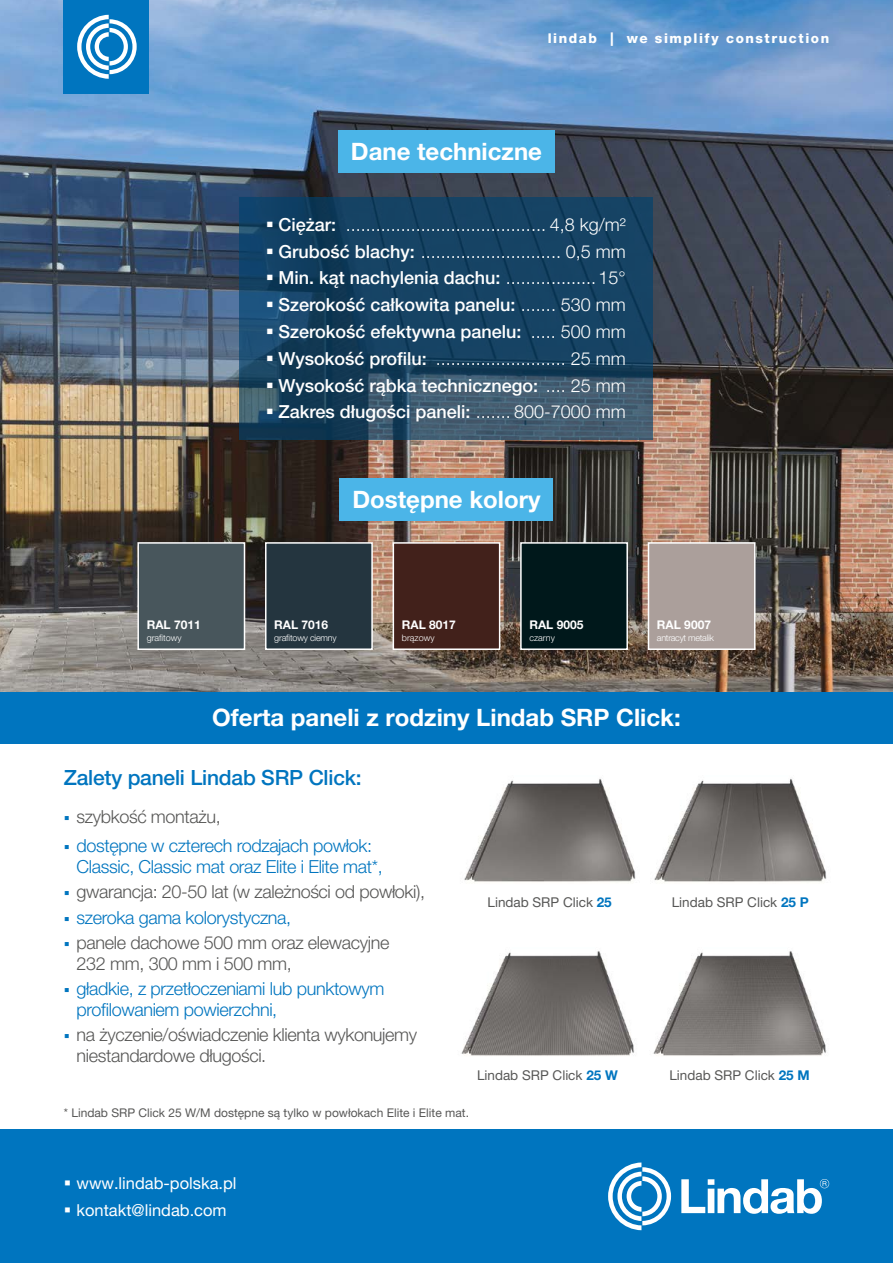
<style>
.page{position:relative;width:893px;height:1263px;background:#fff}
.page>*{position:absolute;margin:0;border:0;box-sizing:border-box;transform-origin:0 0}
.t1{font:700 24px "Helvetica Neue LT Pro";color:#fff}
.t2{font:500 21px "Helvetica Neue LT Pro";letter-spacing:-.01em;color:#0075bf}
.t3{font:300 18px/26.7px "Helvetica Neue LT Pro";color:#fff;text-align:justify}
.t4{font:300 18px/21px "Helvetica Neue LT Pro";letter-spacing:-.02em;color:#575756}
.t5{font:300 18px/21px "Helvetica Neue LT Pro";letter-spacing:-.02em;color:#0075bf}
.t6{font:16.5px/27px "Helvetica Neue LT Pro";color:#fff}
.t7{font:13.5px "Helvetica Neue LT Pro";color:#575756}
.t8{font:800 13.5px "Helvetica Neue LT Pro";letter-spacing:.115em;color:#fff}
.t9{font:12px "Helvetica Neue LT Pro";color:#575756}
.t10{font:700 12px "Helvetica Neue LT Pro";color:#fff}
.t11{font:300 9px "Helvetica Neue LT Pro";letter-spacing:-.02em;color:#fff}
.t12{font:300 9px "Helvetica Neue LT Pro";color:#fff}
.s1{font-weight:500}
.s2{font-weight:700;color:#0075bf}
</style>
<div class="page">
<img style="left:0;top:0;width:893px;height:692px">
<div style="left:64px;top:0;width:85px;height:94px;background:#0075bf"></div>
<svg style="left:77px;top:15px;width:60px;height:64px"></svg>
<div style="left:0;top:692px;width:893px;height:51px;background:#0075bf"></div>
<div style="left:520px;top:542px;width:108px;height:108px;background:#00181b;border:2px solid #fff"></div>
<div style="left:648px;top:542px;width:107px;height:108px;background:#ab9f9b;border:2px solid #fff"></div>
<div style="left:393px;top:542px;width:107px;height:108px;background:#42211b;border:2px solid #fff"></div>
<div style="left:265px;top:542px;width:108px;height:108px;background:#24353f;border:2px solid #fff"></div>
<div style="left:137px;top:542px;width:108px;height:108px;background:#48565c;border:2px solid #fff"></div>
<svg style="left:240px;top:197px;width:413px;height:242px;fill:#164364"></svg>
<div style="left:338px;top:130px;width:217px;height:42px;background:#4bb5e8"></div>
<div style="left:0;top:1130px;width:893px;height:133px;background:#0075bf"></div>
<svg style="left:681px;top:1179px;width:148px;height:35px"></svg>
<svg style="left:608px;top:1162px;width:63px;height:68px"></svg>
<div style="left:340px;top:478px;width:213px;height:42px;background:#4bb5e8"></div>
<img style="left:464px;top:778px;width:363px;height:104px">
<img style="left:461px;top:951px;width:366px;height:105px">
<svg style="left:267px;top:222px;width:5px;height:5px"></svg>
<svg style="left:267px;top:248px;width:5px;height:6px"></svg>
<svg style="left:267px;top:275px;width:5px;height:6px"></svg>
<svg style="left:267px;top:302px;width:5px;height:5px"></svg>
<svg style="left:267px;top:329px;width:5px;height:5px"></svg>
<svg style="left:267px;top:355px;width:5px;height:6px"></svg>
<svg style="left:267px;top:382px;width:5px;height:6px"></svg>
<svg style="left:267px;top:409px;width:5px;height:5px"></svg>
<p class="t8" style="left:548px;top:30px;width:283px">lindab | we simplify construction</p>
<h1 class="t1" style="left:351px;top:136px;width:193px">Dane techniczne</h1>
<p class="t3" style="left:278px;top:211px;width:349px"><span class="s1">Ciężar:</span> ........................................ 4,8 kg/m²<br><span class="s1">Grubość blachy:</span> ............................ 0,5 mm <span class="s1">Min. kąt nachylenia dachu:</span> .................. 15° <span class="s1">Szerokość całkowita panelu:</span> ....... 530 mm <span class="s1">Szerokość efektywna panelu:</span> ..... 500 mm <span class="s1">Wysokość profilu:</span> .......................... 25 mm <span class="s1">Wysokość rąbka technicznego:</span> .... 25 mm <span class="s1">Zakres długości paneli:</span> ....... 800-7000 mm</p>
<h1 class="t1" style="left:352px;top:484px;width:189px">Dostępne kolory</h1>
<p class="t10" style="left:147px;top:617px;width:56px">RAL 7011</p>
<p class="t12" style="left:147px;top:632px;width:37px">grafitowy</p>
<p class="t10" style="left:274px;top:617px;width:56px">RAL 7016</p>
<p class="t11" style="left:274px;top:632px;width:64px">grafitowy ciemny</p>
<p class="t10" style="left:402px;top:617px;width:56px">RAL 8017</p>
<p class="t12" style="left:402px;top:632px;width:34px">brązowy</p>
<p class="t10" style="left:529px;top:617px;width:56px">RAL 9005</p>
<p class="t11" style="left:529px;top:632px;width:27px">czarny</p>
<p class="t10" style="left:657px;top:617px;width:56px">RAL 9007</p>
<p class="t11" style="left:657px;top:632px;width:58px">antracyt metalik</p>
<h1 class="t1" style="left:212px;top:702px;width:470px">Oferta paneli z rodziny Lindab SRP Click:</h1>
<p class="t2" style="left:64px;top:764px;width:299px">Zalety paneli Lindab SRP Click:</p>
<p class="t4" style="left:77px;top:805px;width:146px">szybkość montażu,</p>
<p class="t5" style="left:77px;top:835px;width:308px">dostępne w czterech rodzajach powłok:<br>Classic, Classic mat oraz Elite i Elite mat*,</p>
<p class="t4" style="left:77px;top:881px;width:350px">gwarancja: 20-50 lat (w zależności od powłoki),</p>
<p class="t5" style="left:77px;top:906px;width:216px">szeroka gama kolorystyczna,</p>
<p class="t4" style="left:77px;top:931px;width:314px">panele dachowe 500 mm oraz elewacyjne<br>232 mm, 300 mm i 500 mm,</p>
<p class="t5" style="left:77px;top:978px;width:310px">gładkie, z przetłoczeniami lub punktowym profilowaniem powierzchni,</p>
<p class="t4" style="left:77px;top:1024px;width:342px">na życzenie/oświadczenie klienta wykonujemy niestandardowe długości.</p>
<p class="t7" style="left:487px;top:894px;width:126px">Lindab SRP Click <span class="s2">25</span></p>
<p class="t7" style="left:672px;top:894px;width:139px">Lindab SRP Click <span class="s2">25 P</span></p>
<p class="t7" style="left:477px;top:1067px;width:142px">Lindab SRP Click <span class="s2">25 W</span></p>
<p class="t7" style="left:669px;top:1067px;width:142px">Lindab SRP Click <span class="s2">25 M</span></p>
<p class="t9" style="left:64px;top:1106px;width:407px">* Lindab SRP Click 25 W/M dostępne są tylko w powłokach Elite i Elite mat.</p>
<p class="t6" style="left:77px;top:1169px;width:162px">www.lindab-polska.pl kontakt@lindab.com</p>
</div>
